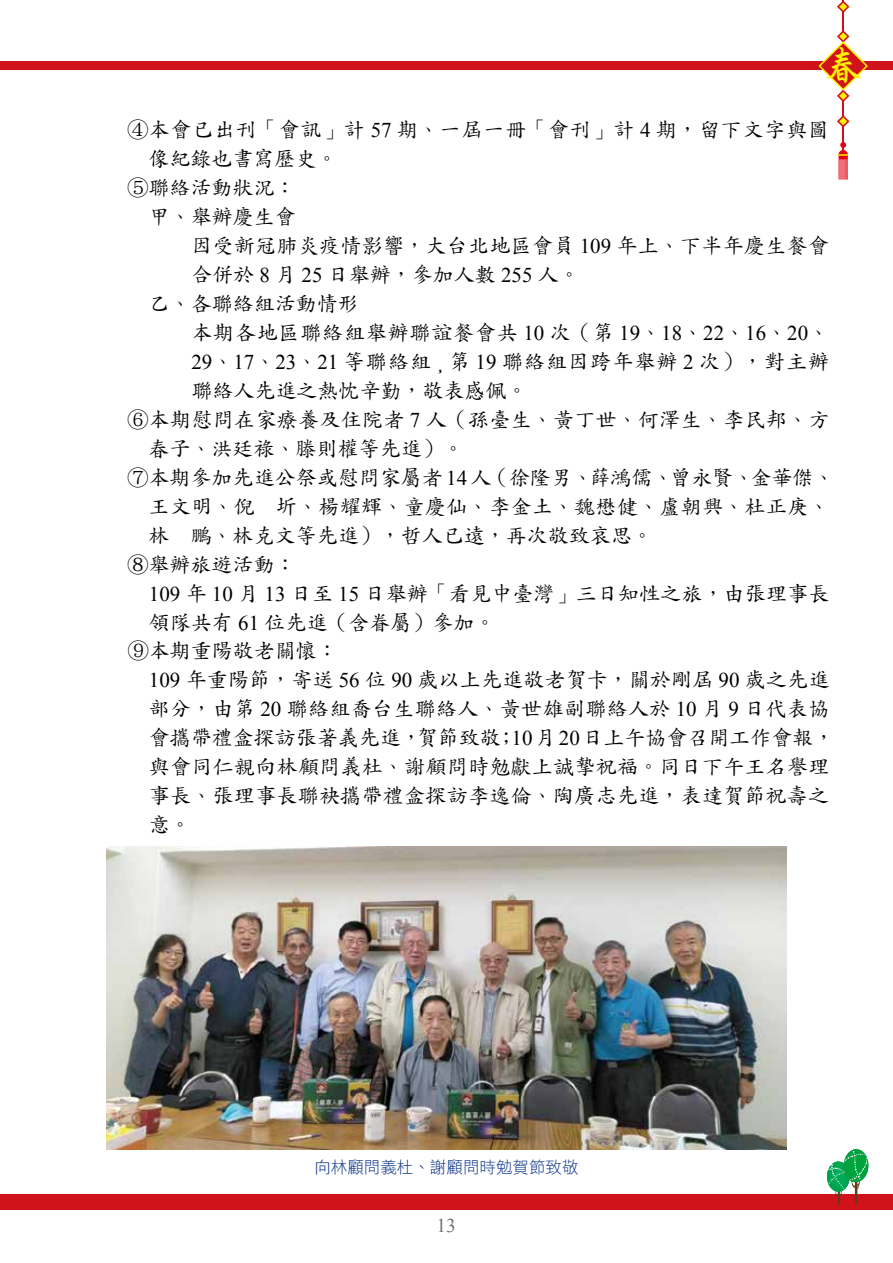
<style>
.page{position:relative;width:893px;height:1263px;background:#fff}
.page>*{position:absolute;margin:0;border:0;box-sizing:border-box;transform-origin:0 0}
.t1{font:700 39.3px "AR Xing Kai B5";color:#fff100}
.t2{font:21px "DF Kai Shu Std W5";letter-spacing:.005em;color:#000}
.t3{font:21px "DF Kai Shu Std W5";letter-spacing:.04em;color:#000}
.t4{font:21px "DF Kai Shu Std W5";letter-spacing:.05em;color:#000}
.t5{font:19.5px "Times New Roman";color:#727171}
.t6{font:16.5px "DF Hei Std W3";color:#0c3388}
.s1{font-family:"Times New Roman"}
</style>
<div class="page">
<hr style="left:842px;top:0;width:2px;height:158px;background:#d0121b">
<svg style="left:837px;top:116px;width:12px;height:11px"></svg>
<svg style="left:837px;top:1px;width:12px;height:11px"></svg>
<svg style="left:840px;top:142px;width:6px;height:6px"></svg>
<svg style="left:839px;top:150px;width:9px;height:9px"></svg>
<svg style="left:839px;top:155px;width:9px;height:25px"></svg>
<div style="left:0;top:62px;width:893px;height:8px;background:#d0121b"></div>
<div style="left:0;top:1194px;width:893px;height:15px;background:#d0121b"></div>
<svg style="left:827px;top:1149px;width:41px;height:56px"></svg>
<svg style="left:817px;top:31px;width:52px;height:71px"></svg>
<img style="left:106px;top:847px;width:681px;height:302px">
<h1 class="t1" style="left:824px;top:45px;width:41px">春</h1>
<p class="t3" style="left:128px;top:118px;width:703px">④本會已出刊「會訊」計 <span class="s1">57</span> 期、一屆一冊「會刊」計 <span class="s1">4</span> 期，留下文字與圖</p>
<p class="t2" style="left:149px;top:147px;width:190px">像紀錄也書寫歷史。</p>
<p class="t2" style="left:128px;top:176px;width:169px">⑤聯絡活動狀況：</p>
<p class="t2" style="left:149px;top:205px;width:148px">甲、舉辦慶生會</p>
<p class="t2" style="left:191px;top:234px;width:639px">因受新冠肺炎疫情影響，大台北地區會員 <span class="s1">109</span> 年上、下半年慶生餐會</p>
<p class="t2" style="left:191px;top:263px;width:390px">合併於 <span class="s1">8</span> 月 <span class="s1">25</span> 日舉辦，參加人數 <span class="s1">255</span> 人。</p>
<p class="t2" style="left:149px;top:292px;width:211px">乙、各聯絡組活動情形</p>
<p class="t3" style="left:191px;top:321px;width:639px">本期各地區聯絡組舉辦聯誼餐會共 <span class="s1">10</span> 次（第 <span class="s1">19</span>、<span class="s1">18</span>、<span class="s1">22</span>、<span class="s1">16</span>、<span class="s1">20</span>、</p>
<p class="t4" style="left:191px;top:350px;width:639px"><span class="s1">29</span>、<span class="s1">17</span>、<span class="s1">23</span>、<span class="s1">21</span> 等聯絡組 <span class="s1">¸</span> 第 <span class="s1">19</span> 聯絡組因跨年舉辦 <span class="s1">2</span> 次），對主辦</p>
<p class="t2" style="left:191px;top:379px;width:337px">聯絡人先進之熱忱辛勤，敬表感佩。</p>
<p class="t2" style="left:128px;top:408px;width:703px">⑥本期慰問在家療養及住院者 <span class="s1">7</span> 人（孫臺生、黃丁世、何澤生、李民邦、方</p>
<p class="t2" style="left:149px;top:437px;width:317px">春子、洪廷祿、滕則權等先進）。</p>
<p class="t2" style="left:128px;top:466px;width:708px">⑦本期參加先進公祭或慰問家屬者 <span class="s1">14</span> 人（徐隆男、薛鴻儒、曾永賢、金華傑、</p>
<p class="t2" style="left:149px;top:495px;width:682px">王文明、倪　圻、楊耀輝、童慶仙、李金土、魏懋健、盧朝興、杜正庚、</p>
<p class="t2" style="left:149px;top:524px;width:505px">林　鵬、林克文等先進），哲人已遠，再次敬致哀思。</p>
<p class="t2" style="left:128px;top:553px;width:169px">⑧舉辦旅遊活動：</p>
<p class="t2" style="left:149px;top:582px;width:682px"><span class="s1">109</span> 年 <span class="s1">10</span> 月 <span class="s1">13</span> 日至 <span class="s1">15</span> 日舉辦「看見中臺灣」三日知性之旅，由張理事長</p>
<p class="t2" style="left:149px;top:611px;width:348px">領隊共有 <span class="s1">61</span> 位先進（含眷屬）參加。</p>
<p class="t2" style="left:128px;top:639px;width:211px">⑨本期重陽敬老關懷：</p>
<p class="t2" style="left:149px;top:668px;width:682px"><span class="s1">109</span> 年重陽節，寄送 <span class="s1">56</span> 位 <span class="s1">90</span> 歲以上先進敬老賀卡，關於剛屆 <span class="s1">90</span> 歲之先進</p>
<p class="t2" style="left:149px;top:697px;width:682px">部分，由第 <span class="s1">20</span> 聯絡組喬台生聯絡人、黃世雄副聯絡人於 <span class="s1">10</span> 月 <span class="s1">9</span> 日代表協</p>
<p class="t2" style="left:149px;top:726px;width:687px">會攜帶禮盒探訪張著義先進，賀節致敬；<span class="s1">10</span>月<span class="s1">20</span>日上午協會召開工作會報，</p>
<p class="t2" style="left:149px;top:755px;width:682px">與會同仁親向林顧問義杜、謝顧問時勉獻上誠摯祝福。同日下午王名譽理</p>
<p class="t2" style="left:149px;top:784px;width:682px">事長、張理事長聯袂攜帶禮盒探訪李逸倫、陶廣志先進，表達賀節祝壽之</p>
<p class="t2" style="left:149px;top:813px;width:43px">意。</p>
<p class="t6" style="left:314px;top:1158px;width:266px">向林顧問義杜、謝顧問時勉賀節致敬</p>
<p class="t5" style="left:436px;top:1213px;width:21px">13</p>
</div>
